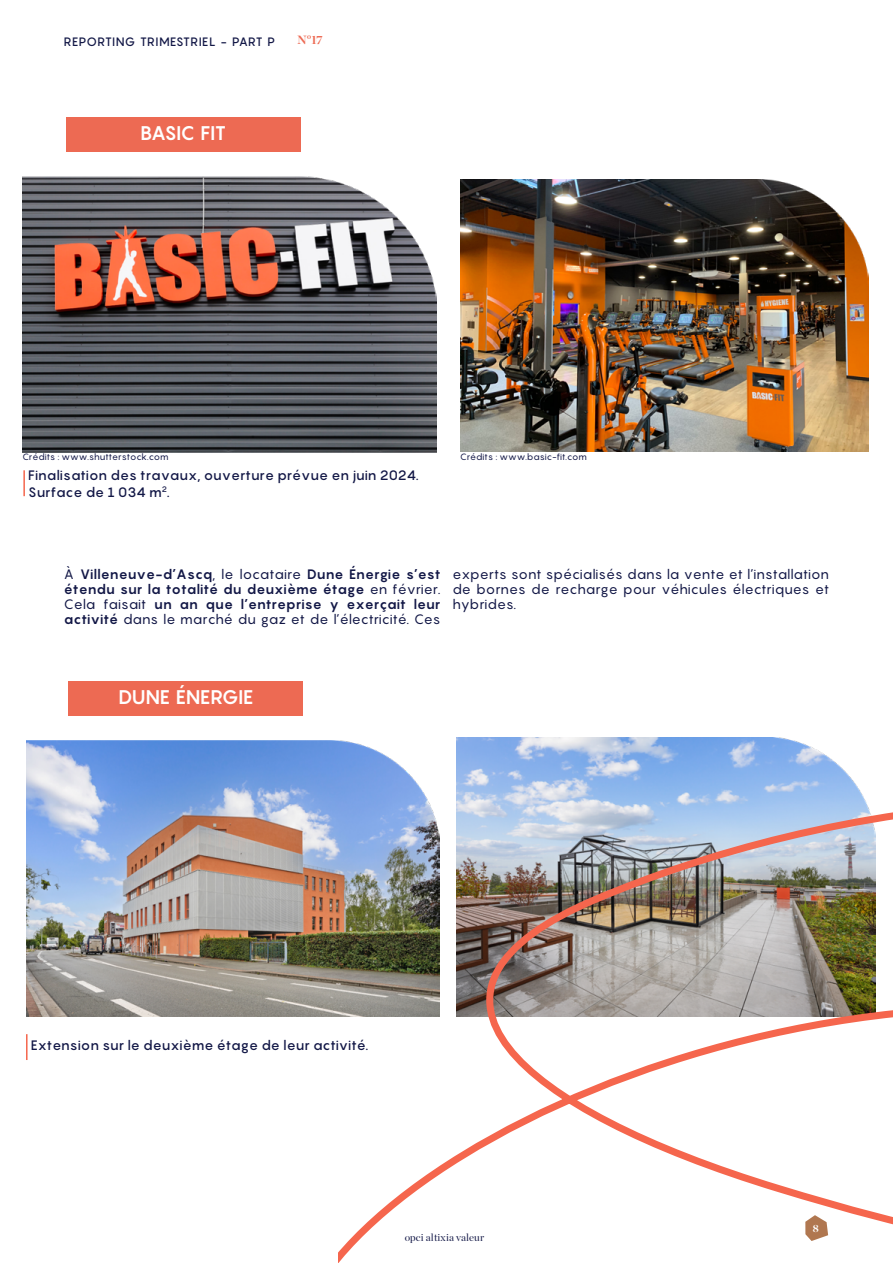
<style>
.page{position:relative;width:893px;height:1263px;background:#fff}
.page>*{position:absolute;margin:0;border:0;box-sizing:border-box;transform-origin:0 0}
.t1{font:700 19.5px "Pangram";color:#fff}
.t2{font:700 13.5px/15px "Pangram";color:#121746;text-align:justify}
.t3{font:500 13.5px/16.2px "Pangram";color:#121746}
.t4{font:13.5px/15px "Pangram";color:#121746;text-align:justify}
.t5{font:500 12px "Pangram";letter-spacing:.035em;color:#121746}
.t6{font:700 12px "Chronicle Display";color:#ed6a53}
.t7{font:10.5px "Chronicle Display";letter-spacing:.01em;color:#121746}
.t8{font:700 10.5px "Chronicle Display";color:#fff}
.t9{font:9px "Pangram";color:#121746}
.s1{font-weight:400}
</style>
<div class="page">
<div style="left:66px;top:117px;width:234px;height:35px;background:#ed6a53"></div>
<hr style="left:23px;top:470px;width:2px;height:26px;background:#f5664d">
<img style="left:22px;top:176px;width:414px;height:276px">
<img style="left:460px;top:179px;width:409px;height:273px">
<div style="left:69px;top:681px;width:234px;height:35px;background:#ed6a53"></div>
<hr style="left:26px;top:1034px;width:2px;height:26px;background:#f5664d">
<img style="left:26px;top:740px;width:405px;height:276px">
<img style="left:457px;top:737px;width:410px;height:68px">
<img style="left:338px;top:805px;width:555px;height:458px">
<p class="t5" style="left:64px;top:34px;width:213px">REPORTING TRIMESTRIEL - PART P</p>
<p class="t6" style="left:297px;top:30px;width:28px">N°167</p>
<h1 class="t1" style="left:140px;top:120px;width:12px">BASIC</h1>
<h1 class="t1" style="left:200px;top:120px;width:9px">FIT</h1>
<p class="t9" style="left:22px;top:451px;width:148px">Crédits : www.shutterstock.com</p>
<p class="t9" style="left:460px;top:451px;width:128px">Crédits : www.basic-fit.com</p>
<p class="t3" style="left:28px;top:467px;width:392px">Finalisation des travaux, ouverture prévue en juin 2024.<br>Surface de 1 034 m<sup>2</sup>.</p>
<p class="t2" style="left:64px;top:567px;width:378px"><span class="s1">À</span> Villeneuve-d’Ascq<span class="s1">, le locataire</span> Dune Énergie s’est étendu sur la totalité du deuxième étage <span class="s1">en février.<br>Cela faisait</span> un an que l’entreprise y exerçait leur activité <span class="s1">dans le marché du gaz et de l’électricité. Ces</span></p>
<p class="t4" style="left:452px;top:566px;width:378px">experts sont spécialisés dans la vente et l’installation de bornes de recharge pour véhicules électriques et hybrides.</p>
<h1 class="t1" style="left:118px;top:684px;width:14px">DUNE</h1>
<h1 class="t1" style="left:176px;top:684px;width:12px">ÉNERGIE</h1>
<p class="t3" style="left:31px;top:1037px;width:339px">Extension sur le deuxième étage de leur activité.</p>
<p class="t7" style="left:405px;top:1229px;width:81px">opci altixia valeur</p>
<p class="t8" style="left:813px;top:1219px;width:7px">8</p>
</div>
